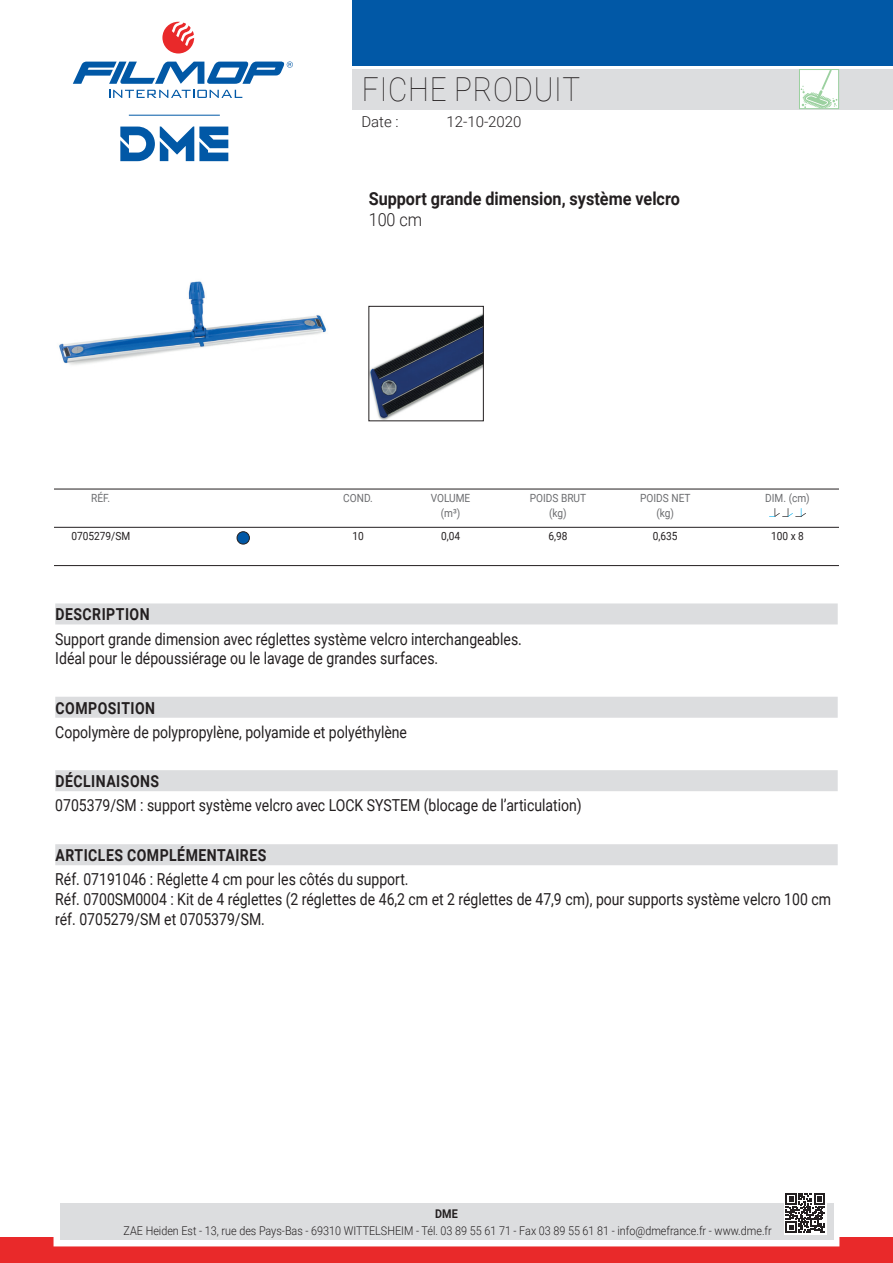
<style>
.page{position:relative;width:893px;height:1263px;background:#fff}
.page>*{position:absolute;margin:0;border:0;box-sizing:border-box;transform-origin:0 0}
.t1{font:100 33px "Roboto";letter-spacing:.025em;color:#231f20;scale:.9 1}
.t2{font:700 18px "Roboto";color:#231f20;scale:.9 1}
.t3{font:300 18px "Roboto";color:#231f20;scale:.9 1}
.t4{font:16.5px/19.8px "Roboto";color:#231f20;scale:.85 1}
.t5{font:700 16.5px "Roboto";letter-spacing:.035em;color:#231f20;scale:.85 1}
.t6{font:300 15px "Roboto";color:#231f20}
.t7{font:300 12px "Roboto";color:#231f20;scale:.9 1}
.t8{font:700 12px "Roboto";color:#231f20;scale:.9 1}
.t9{font:11.25px/15px "Roboto";color:#6c6d70;text-align:center;scale:.9 1}
.t10{font:11.25px "Roboto";color:#231f20;scale:.9 1}
</style>
<div class="page">
<div style="left:353px;top:69px;width:540px;height:40px;background:#dcdddf"></div>
<svg style="left:109px;top:90px;width:133px;height:8px"></svg>
<svg style="left:162px;top:22px;width:32px;height:32px"></svg>
<svg style="left:73px;top:61px;width:220px;height:23px"></svg>
<div style="left:353px;top:0;width:540px;height:66px;background:#0158a6"></div>
<div style="left:0;top:1237px;width:893px;height:26px;background:#e9292a"></div>
<div style="left:54px;top:1197px;width:785px;height:49px;border:12px solid #fff"></div>
<div style="left:60px;top:1203px;width:773px;height:37px;background:#dcdddf"></div>
<svg style="left:120px;top:126px;width:108px;height:35px"></svg>
<hr style="left:129px;top:115px;width:91px;height:1px;background:#0158a6">
<svg style="left:784px;top:1193px;width:42px;height:41px"></svg>
<svg style="left:786px;top:1193px;width:39px;height:39px;background:#706e6f"></svg>
<svg style="left:799px;top:69px;width:40px;height:40px"></svg>
<svg style="left:801px;top:69px;width:36px;height:40px"></svg>
<img style="left:59px;top:281px;width:267px;height:84px">
<img style="left:371px;top:314px;width:110px;height:105px">
<div style="left:369px;top:306px;width:114px;height:115px;border:1px solid #231f20"></div>
<div style="left:55px;top:603px;width:783px;height:21px;background:#dcdddf"></div>
<div style="left:55px;top:697px;width:783px;height:21px;background:#dcdddf"></div>
<div style="left:55px;top:770px;width:783px;height:21px;background:#dcdddf"></div>
<div style="left:55px;top:844px;width:783px;height:21px;background:#dcdddf"></div>
<hr style="left:54px;top:489px;width:785px;height:1px;background:#231f20">
<hr style="left:54px;top:565px;width:785px;height:1px;background:#231f20">
<hr style="left:54px;top:527px;width:785px;height:1px;background:#231f20">
<div style="left:237px;top:532px;width:12px;height:12px;background:#0158a6;border-radius:50%"></div>
<div style="left:237px;top:531px;width:13px;height:13px;border:1px solid #231f20;border-radius:50%"></div>
<svg style="left:769px;top:508px;width:37px;height:9px"></svg>
<h1 class="t1" style="left:362px;top:67px;width:244px">FICHE PRODUIT</h1>
<p class="t6" style="left:361px;top:111px;width:39px">Date :</p>
<p class="t6" style="left:446px;top:111px;width:77px">12-10-2020</p>
<p class="t9" style="left:91px;top:490px;width:23px">RÉF.</p>
<p class="t10" style="left:71px;top:528px;width:67px">0705279/SM</p>
<p class="t2" style="left:369px;top:186px;width:347px">Support grande dimension, système velcro</p>
<p class="t3" style="left:369px;top:207px;width:61px">100 cm</p>
<p class="t9" style="left:343px;top:490px;width:34px">COND.</p>
<p class="t10" style="left:352px;top:528px;width:14px">10</p>
<p class="t9" style="left:431px;top:490px;width:46px">VOLUME (m³)</p>
<p class="t10" style="left:441px;top:528px;width:23px">0,04</p>
<p class="t9" style="left:530px;top:490px;width:64px">POIDS BRUT (kg)</p>
<p class="t10" style="left:548px;top:528px;width:23px">6,98</p>
<p class="t9" style="left:640px;top:490px;width:57px">POIDS NET (kg)</p>
<p class="t10" style="left:653px;top:528px;width:29px">0,635</p>
<p class="t9" style="left:765px;top:490px;width:51px">DIM. (cm)</p>
<p class="t10" style="left:771px;top:528px;width:38px">100 x 8</p>
<p class="t5" style="left:56px;top:603px;width:112px">DESCRIPTION</p>
<p class="t4" style="left:55px;top:628px;width:550px">Support grande dimension avec réglettes système velcro interchangeables.<br>Idéal pour le dépoussiérage ou le lavage de grandes surfaces.</p>
<p class="t5" style="left:56px;top:696px;width:119px">COMPOSITION</p>
<p class="t4" style="left:55px;top:721px;width:415px">Copolymère de polypropylène, polyamide et polyéthylène</p>
<p class="t5" style="left:56px;top:770px;width:123px">DÉCLINAISONS</p>
<p class="t4" style="left:55px;top:795px;width:621px">0705379/SM : support système velcro avec LOCK SYSTEM (blocage de l’articulation)</p>
<p class="t5" style="left:56px;top:844px;width:250px">ARTICLES COMPLÉMENTAIRES</p>
<p class="t4" style="left:55px;top:869px;width:914px">Réf. 07191046 : Réglette 4 cm pour les côtés du support.<br>Réf. 0700SM0004 : Kit de 4 réglettes (2 réglettes de 46,2 cm et 2 réglettes de 47,9 cm), pour supports système velcro 100 cm réf. 0705279/SM et 0705379/SM.</p>
<p class="t8" style="left:435px;top:1206px;width:27px">DME</p>
<p class="t7" style="left:124px;top:1222px;width:722px">ZAE Heiden Est - 13, rue des Pays-Bas - 69310 WITTELSHEIM - Tél. 03 89 55 61 71 - Fax 03 89 55 61 81 - info@dmefrance.fr - www.dme.fr</p>
</div>
